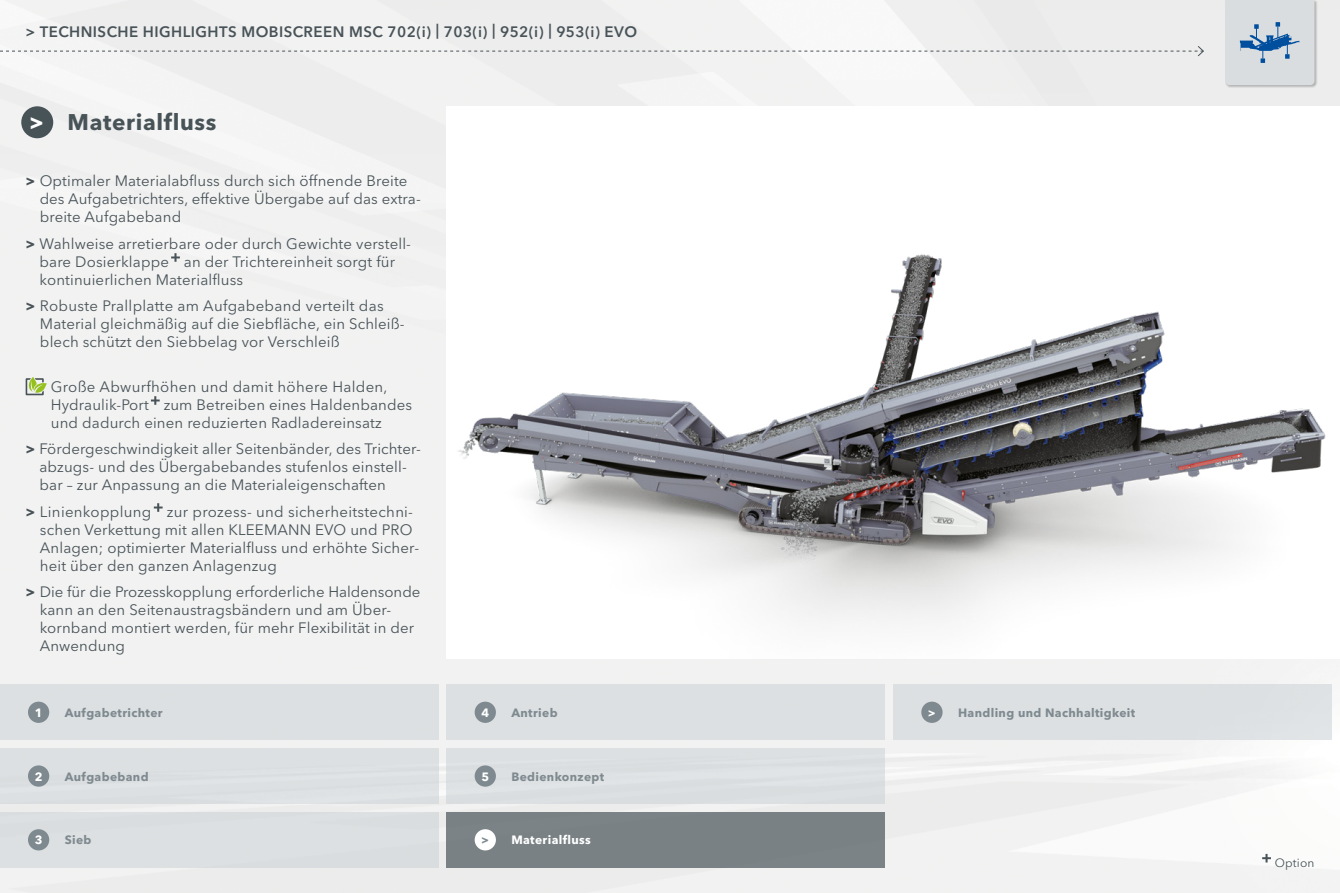
<style>
.page{position:relative;width:1340px;height:893px;background:#fff}
.page>*{position:absolute;margin:0;border:0;box-sizing:border-box;transform-origin:0 0}
.t1{font:700 22.5px "Avenir Next LT Pro";letter-spacing:.03em;color:#485358}
.t2{font:15px/18px "Avenir Next LT Pro";letter-spacing:.01em;color:#485358}
.t3{font:600 15px "Avenir Next LT Pro";letter-spacing:.03em;color:#485358}
.t4{font:700 12px "Avenir Next LT Pro";letter-spacing:.03em;color:#7f8a90}
.t5{font:700 12px "Avenir Next LT Pro";letter-spacing:.03em;color:#fff}
.t6{font:12px "Avenir Next LT Pro";letter-spacing:.01em;color:#485358}
.s1{color:#fff}
.s2{font-weight:700}
.s3{color:#7f8a90}
</style>
<div class="page">
<div style="left:0;top:0;width:1339px;height:893px;background:#f2f2f2"></div>
<svg style="left:171px;top:253px;width:9px;height:9px"></svg>
<svg style="left:26px;top:377px;width:21px;height:18px"></svg>
<svg style="left:151px;top:396px;width:9px;height:9px"></svg>
<svg style="left:154px;top:503px;width:9px;height:9px"></svg>
<div style="left:21px;top:106px;width:32px;height:32px;background:#485358;border-radius:50%"></div>
<svg style="left:0;top:45px;width:1204px;height:12px"></svg>
<div style="left:1224px;top:0;width:93px;height:88px;background:#000;opacity:.5"></div>
<svg style="left:1262px;top:854px;width:8px;height:8px"></svg>
<img style="left:446px;top:106px;width:893px;height:553px">
<div style="left:446px;top:748px;width:438px;height:56px;background:#dce0e2"></div>
<div style="left:474px;top:765px;width:22px;height:22px;background:#7f8a90;border-radius:50%"></div>
<div style="left:446px;top:812px;width:438px;height:55px;background:#798184"></div>
<div style="left:474px;top:829px;width:22px;height:21px;background:#fff;border-radius:50%"></div>
<div style="left:893px;top:685px;width:438px;height:55px;background:#dce0e2"></div>
<div style="left:921px;top:702px;width:21px;height:21px;background:#7f8a90;border-radius:50%"></div>
<div style="left:0;top:748px;width:438px;height:56px;background:#dce0e2"></div>
<div style="left:28px;top:765px;width:21px;height:22px;background:#7f8a90;border-radius:50%"></div>
<div style="left:0;top:812px;width:438px;height:55px;background:#dce0e1"></div>
<div style="left:28px;top:829px;width:21px;height:21px;background:#7f8a90;border-radius:50%"></div>
<div style="left:0;top:685px;width:438px;height:55px;background:#dce0e2"></div>
<div style="left:28px;top:702px;width:21px;height:21px;background:#7f8a90;border-radius:50%"></div>
<div style="left:446px;top:685px;width:438px;height:55px;background:#dce0e2"></div>
<div style="left:474px;top:702px;width:22px;height:21px;background:#7f8a90;border-radius:50%"></div>
<svg style="left:1225px;top:0;width:89px;height:85px;background:#c7d1d9"></svg>
<p class="t3" style="left:26px;top:22px;width:613px">&gt; TECHNISCHE HIGHLIGHTS MOBISCREEN MSC 702(i) | 703(i) | 952(i) | 953(i) EVO</p>
<h1 class="t1" style="left:29px;top:109px;width:189px"><span class="s1">&gt;</span> Materialfluss</h1>
<p class="t2" style="left:40px;top:172px;width:382px;text-indent:-14px"><span class="s2">&gt;</span> Optimaler Materialabfluss durch sich öffnende Breite des Aufgabetrichters, effektive Übergabe auf das extra&shy;breite Aufgabeband</p>
<p class="t2" style="left:39px;top:235px;width:373px;text-indent:-14px"><span class="s2">&gt;</span> Wahlweise arretierbare oder durch Gewichte verstell&shy;bare Dosierklappe an der Trichtereinheit sorgt für kontinuierlichen Materialfluss</p>
<p class="t2" style="left:40px;top:297px;width:366px;text-indent:-14px"><span class="s2">&gt;</span> Robuste Prallplatte am Aufgabeband verteilt das<br>Material gleichmäßig auf die Siebfläche, ein Schleiß&shy;blech schützt den Siebbelag vor Verschleiß</p>
<p class="t2" style="left:51px;top:378px;width:363px">Große Abwurfhöhen und damit höhere Halden,<br>Hydraulik-Port zum Betreiben eines Haldenbandes und dadurch einen reduzierten Radladereinsatz</p>
<p class="t2" style="left:40px;top:440px;width:383px;text-indent:-14px"><span class="s2">&gt;</span> Fördergeschwindigkeit aller Seitenbänder, des Trichter&shy;abzugs- und des Übergabebandes stufenlos einstell&shy;bar – zur Anpassung an die Materialeigenschaften</p>
<p class="t2" style="left:40px;top:503px;width:381px;text-indent:-14px"><span class="s2">&gt;</span> Linienkopplung zur prozess- und sicherheitstechni&shy;schen Verkettung mit allen KLEEMANN EVO und PRO Anlagen; optimierter Materialfluss und erhöhte Sicher&shy;heit über den ganzen Anlagenzug</p>
<p class="t2" style="left:40px;top:583px;width:382px;text-indent:-14px"><span class="s2">&gt;</span> Die für die Prozesskopplung erforderliche Haldensonde kann an den Seitenaustragsbändern und am Über&shy;kornband montiert werden, für mehr Flexibilität in der Anwendung</p>
<p class="t5" style="left:35px;top:705px;width:9px">1</p>
<p class="t4" style="left:65px;top:705px;width:99px">Aufgabetrichter</p>
<p class="t5" style="left:481px;top:705px;width:9px">4</p>
<p class="t4" style="left:511px;top:705px;width:48px">Antrieb</p>
<p class="t5" style="left:35px;top:769px;width:9px">2</p>
<p class="t4" style="left:65px;top:769px;width:85px">Aufgabeband</p>
<p class="t5" style="left:35px;top:833px;width:9px">3</p>
<p class="t4" style="left:65px;top:833px;width:28px">Sieb</p>
<p class="t5" style="left:481px;top:769px;width:9px">5</p>
<p class="t4" style="left:511px;top:769px;width:94px">Bedienkonzept</p>
<p class="t5" style="left:481px;top:833px;width:111px"><span class="s3">&gt;</span> Materialfluss</p>
<p class="t4" style="left:927px;top:705px;width:209px"><span class="s1">&gt;</span> Handling und Nachhaltigkeit</p>
<p class="t6" style="left:1274px;top:856px;width:41px">Option</p>
</div>
